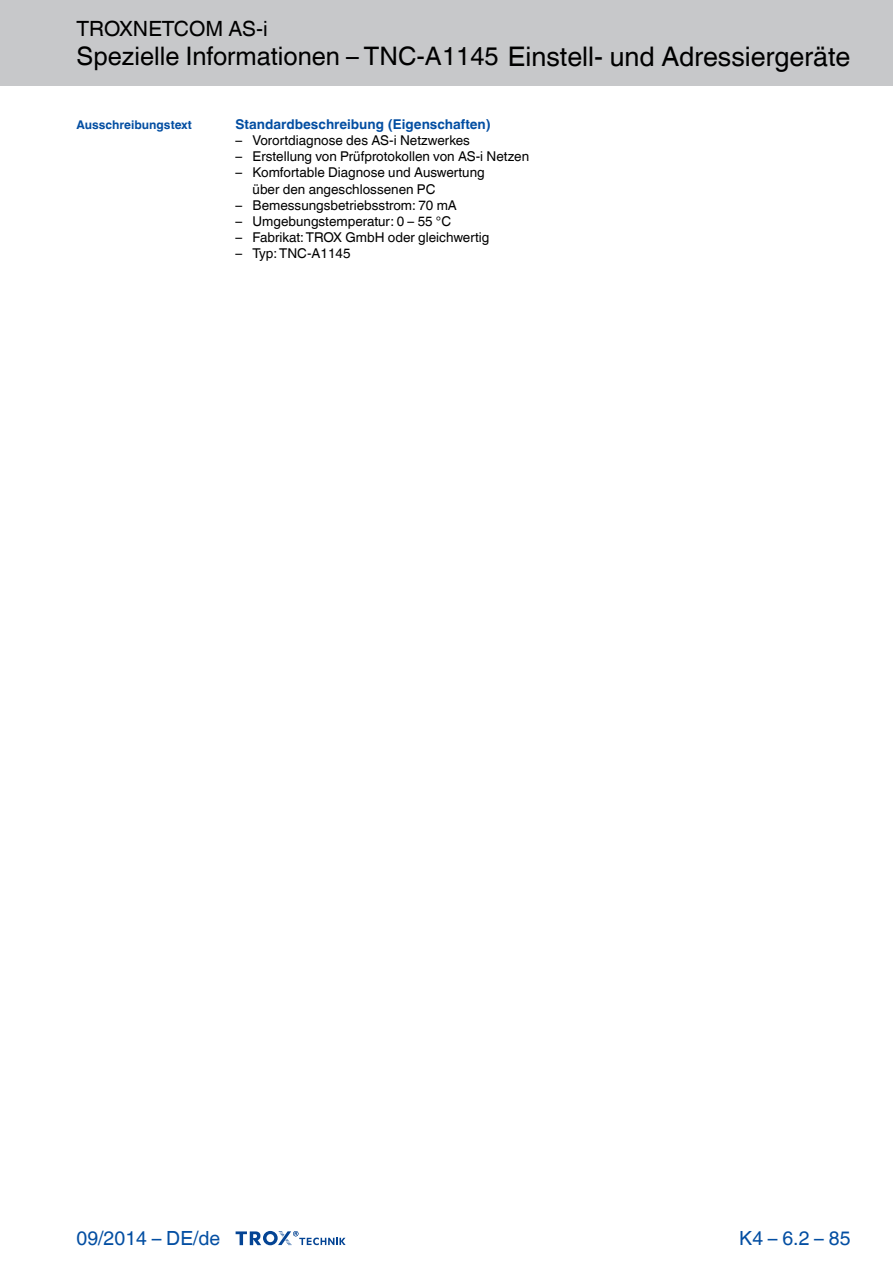
<style>
.page{position:relative;width:893px;height:1263px;background:#fff}
.page>*{position:absolute;margin:0;border:0;box-sizing:border-box;transform-origin:0 0}
.t1{font:25.5px "TROX Helvetica";color:#000}
.t2{font:21px "TROX Helvetica";color:#000}
.t3{font:19.5px "TROX Helvetica";color:#034ea2}
.t4{font:13.5px/16.2px "TROX Helvetica";color:#000}
.t5{font:700 13.5px "TROX Helvetica";color:#034ea2}
.t6{font:700 12px "TROX Helvetica";color:#034ea2}
.s1{font-size:27px}
</style>
<div class="page">
<div style="left:0;top:0;width:893px;height:85px;background:#c7c8ca"></div>
<svg style="left:236px;top:1231px;width:110px;height:15px"></svg>
<h2 class="t2" style="left:77px;top:12px;width:193px">TROXNETCOM AS-i</h2>
<h1 class="t1" style="left:77px;top:35px;width:775px">Spezielle Informationen – TNC-A1145 <span class="s1">Einstell- und Adressiergeräte</span></h1>
<p class="t6" style="left:77px;top:114px;width:117px">Ausschreibungstext</p>
<p class="t5" style="left:236px;top:113px;width:257px">Standardbeschreibung (Eigenschaften)</p>
<p class="t4" style="left:236px;top:131px;width:236px">– Vorortdiagnose des AS-i Netzwerkes</p>
<p class="t4" style="left:236px;top:147px;width:295px">– Erstellung von Prüfprotokollen von AS-i Netzen</p>
<p class="t4" style="left:253px;top:163px;width:234px;text-indent:-17px">– Komfortable Diagnose und Auswertung über den angeschlossenen PC</p>
<p class="t4" style="left:236px;top:195px;width:223px">– Bemessungsbetriebsstrom: 70 mA</p>
<p class="t4" style="left:236px;top:212px;width:217px">– Umgebungstemperatur: 0 – 55 °C</p>
<p class="t4" style="left:236px;top:228px;width:255px">– Fabrikat: TROX GmbH oder gleichwertig</p>
<p class="t4" style="left:236px;top:244px;width:116px">– Typ: TNC-A1145</p>
<h3 class="t3" style="left:77px;top:1222px;width:145px">09/2014 – DE/de</h3>
<h3 class="t3" style="left:739px;top:1222px;width:113px">K 4 – 6.2 – 85</h3>
</div>
